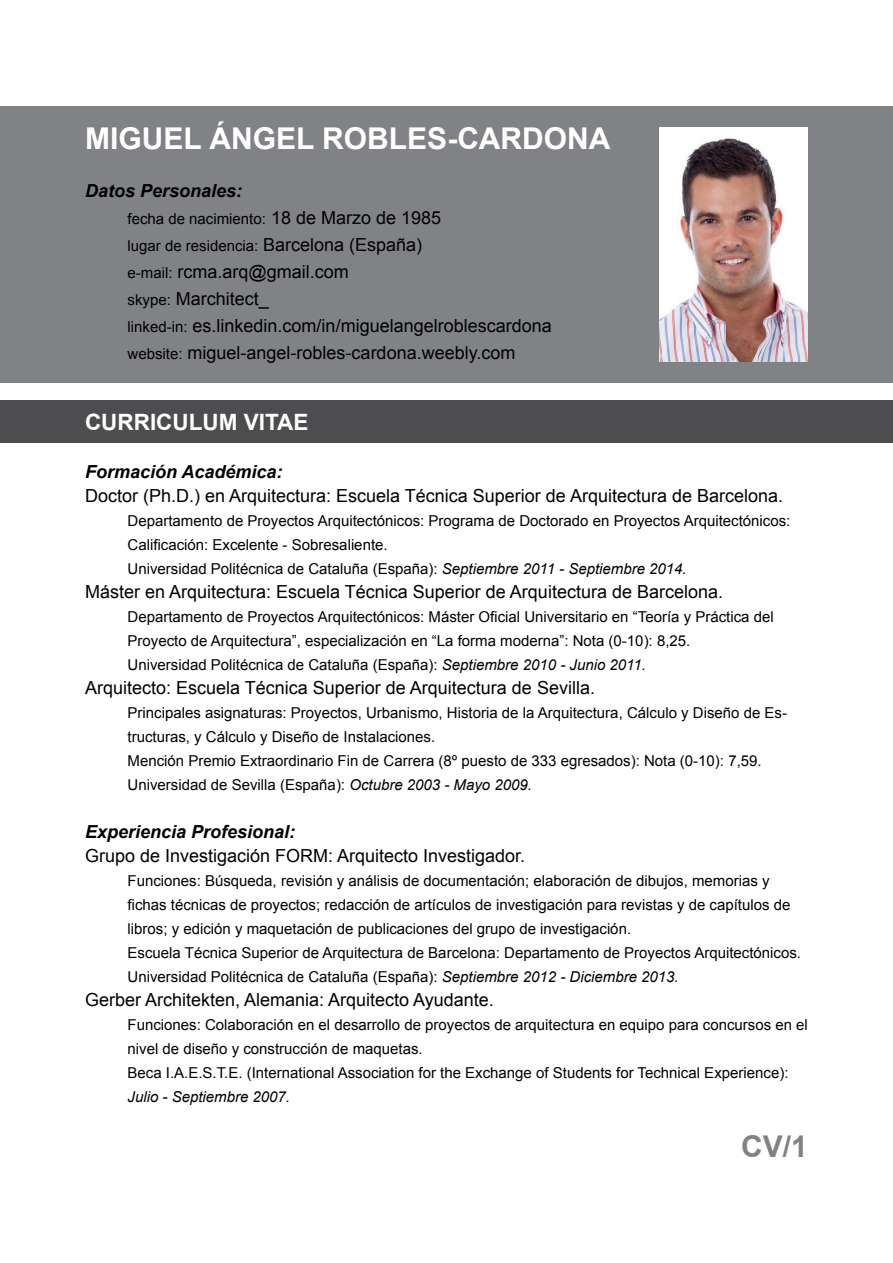
<style>
.page{position:relative;width:893px;height:1263px;background:#fff}
.page>*{position:absolute;margin:0;border:0;box-sizing:border-box;transform-origin:0 0}
.t1{font:700 30px "Arial";color:#fff}
.t2{font:700 30px "Arial";color:#808285}
.t3{font:700 22.5px "Arial";color:#fff}
.t4{font:18px/27px "Arial";color:#000}
.t5{font:italic 700 18px "Arial";color:#000}
.t6{font:15px/24px "Arial";color:#000}
.t7{font:italic 15px "Arial";color:#000}
.s1{font-size:18px}
.s2{font-size:15px}
.s3{font-style:italic}
</style>
<div class="page">
<div style="left:0;top:400px;width:893px;height:42px;background:#4d4d4f"></div>
<div style="left:0;top:106px;width:893px;height:277px;background:#808285"></div>
<img style="left:659px;top:128px;width:149px;height:233px">
<h1 class="t1" style="left:85px;top:119px;width:527px">MIGUEL ÁNGEL ROBLES-CARDONA</h1>
<p class="t5" style="left:85px;top:179px;width:159px">Datos Personales:</p>
<p class="t6" style="left:128px;top:206px;width:315px;line-height:27px">fecha de nacimiento: <span class="s1">18 de Marzo de 1985 </span>lugar de residencia: <span class="s1">Barcelona (España)</span></p>
<p class="t4" style="left:128px;top:259px;width:426px"><span class="s2">e-mail:</span> rcma.arq@gmail.com<br><span class="s2">skype:</span> Marchitect_<br><span class="s2">linked-in:</span> es.linkedin.com/in/miguelangelroblescardona <span class="s2">website:</span> miguel-angel-robles-cardona.weebly.com</p>
<h2 class="t3" style="left:85px;top:407px;width:225px">CURRICULUM VITAE</h2>
<p class="t5" style="left:85px;top:460px;width:199px">Formación Académica:</p>
<p class="t4" style="left:85px;top:482px;width:700px">Doctor (Ph.D.) en Arquitectura: Escuela Técnica Superior de Arquitectura de Barcelona.</p>
<p class="t6" style="left:128px;top:509px;width:664px">Departamento de Proyectos Arquitectónicos: Programa de Doctorado en Proyectos Arquitectónicos:<br>Calificación: Excelente - Sobresaliente.<br>Universidad Politécnica de Cataluña (España): <span class="s3">Septiembre 2011 - Septiembre 2014.</span></p>
<p class="t4" style="left:85px;top:578px;width:640px">Máster en Arquitectura: Escuela Técnica Superior de Arquitectura de Barcelona.</p>
<p class="t6" style="left:128px;top:605px;width:648px">Departamento de Proyectos Arquitectónicos: Máster Oficial Universitario en “Teoría y Práctica del<br>Proyecto de Arquitectura”, especialización en “La forma moderna”: Nota (0-10): 8,25.<br>Universidad Politécnica de Cataluña (España): <span class="s3">Septiembre 2010 - Junio 2011.</span></p>
<p class="t4" style="left:85px;top:674px;width:511px">Arquitecto: Escuela Técnica Superior de Arquitectura de Sevilla.</p>
<p class="t6" style="left:128px;top:701px;width:661px">Principales asignaturas: Proyectos, Urbanismo, Historia de la Arquitectura, Cálculo y Diseño de Es&shy;tructuras, y Cálculo y Diseño de Instalaciones.<br>Mención Premio Extraordinario Fin de Carrera (8º puesto de 333 egresados): Nota (0-10): 7,59.<br>Universidad de Sevilla (España): <span class="s3">Octubre 2003 - Mayo 2009.</span></p>
<p class="t5" style="left:85px;top:820px;width:212px">Experiencia Profesional:</p>
<p class="t4" style="left:85px;top:842px;width:442px">Grupo de Investigación FORM: Arquitecto Investigador.</p>
<p class="t6" style="left:128px;top:869px;width:675px">Funciones: Búsqueda, revisión y análisis de documentación; elaboración de dibujos, memorias y fichas técnicas de proyectos; redacción de artículos de investigación para revistas y de capítulos de libros; y edición y maquetación de publicaciones del grupo de investigación.<br>Escuela Técnica Superior de Arquitectura de Barcelona: Departamento de Proyectos Arquitectónicos.<br>Universidad Politécnica de Cataluña (España): <span class="s3">Septiembre 2012 - Diciembre 2013.</span></p>
<p class="t4" style="left:85px;top:986px;width:410px">Gerber Architekten, Alemania: Arquitecto Ayudante.</p>
<p class="t6" style="left:128px;top:1013px;width:682px">Funciones: Colaboración en el desarrollo de proyectos de arquitectura en equipo para concursos en el nivel de diseño y construcción de maquetas.<br>Beca I.A.E.S.T.E. (International Association for the Exchange of Students for Technical Experience):</p>
<p class="t7" style="left:128px;top:1087px;width:164px">Julio - Septiembre 2007.</p>
<h1 class="t2" style="left:741px;top:1127px;width:68px">CV/1</h1>
</div>
